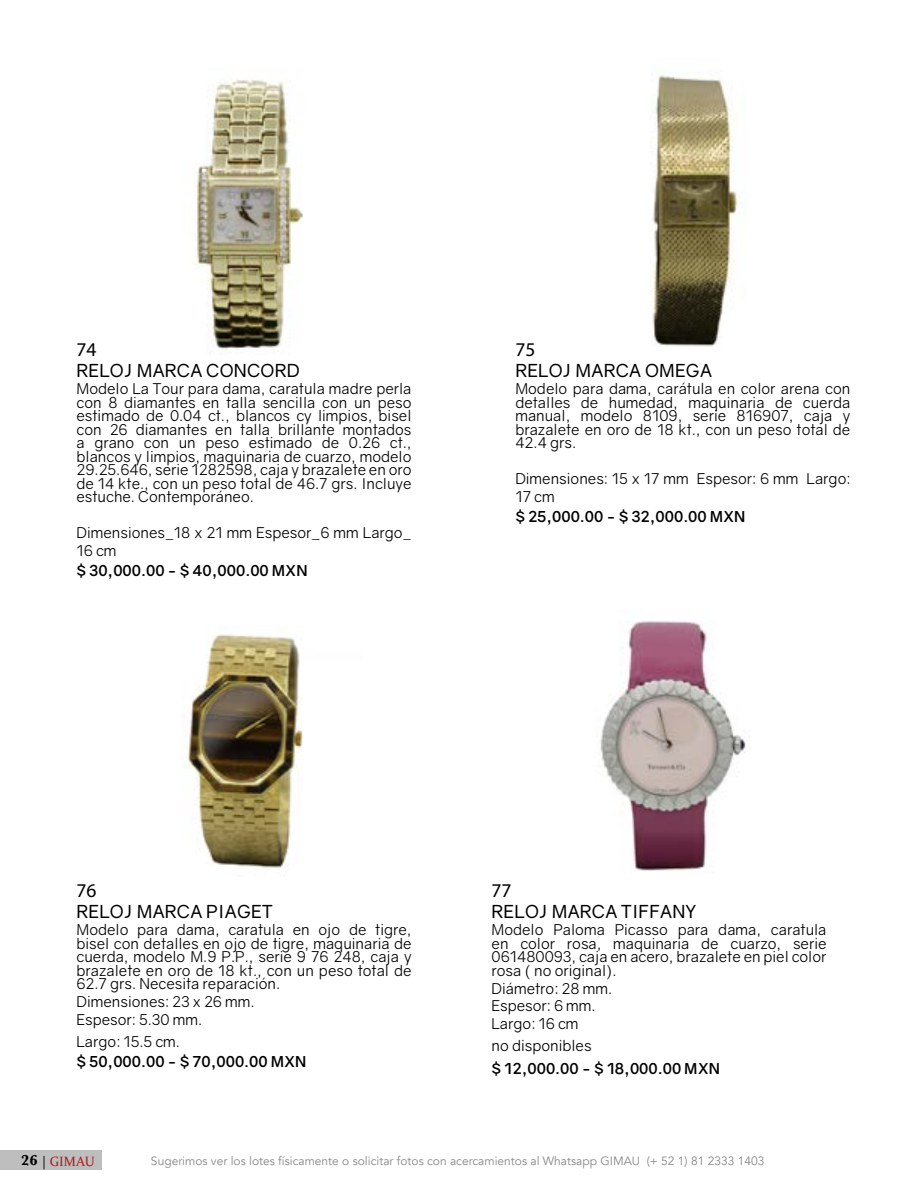
<style>
.page{position:relative;width:918px;height:1188px;background:#fff}
.page>*{position:absolute;margin:0;border:0;box-sizing:border-box;transform-origin:0 0}
.t1{font:19.5px "Myriad Pro";color:#000}
.t2{font:18px "Gravity";letter-spacing:.01em;color:#000}
.t3{font:15px/13.5px "Gravity";color:#000;text-align:justify}
.t4{font:700 15px "Gravity";color:#000}
.t5{font:13.5px "Constantia";color:#ae1917}
.t6{font:12px "Avenir";color:#878787}
.s1{font-family:"Baskerville";font-weight:700;font-size:15px;color:#000}
.s2{color:#000}
</style>
<div class="page">
<div style="left:0;top:1150px;width:102px;height:20px;background:#bebebe"></div>
<img style="left:194px;top:79px;width:109px;height:274px">
<img style="left:650px;top:74px;width:95px;height:273px">
<img style="left:184px;top:628px;width:119px;height:241px">
<img style="left:600px;top:621px;width:149px;height:250px">
<h1 class="t1" style="left:77px;top:337px;width:22px">74</h1>
<p class="t2" style="left:77px;top:359px;width:225px">RELOJ MARCA CONCORD</p>
<p class="t3" style="left:77px;top:382px;width:337px">Modelo La Tour para dama, caratula madre perla con 8 diamantes en talla sencilla con un peso estimado de 0.04 ct., blancos cy limpios, bisel con 26 diamantes en talla brillante montados a grano con un peso estimado de 0.26 ct., blancos y limpios, maquinaria de cuarzo, modelo 29.25.646, serie 1282598, caja y brazalete en oro de 14 kte., con un peso total de 46.7 grs. Incluye estuche. Contemporáneo.</p>
<p class="t3" style="left:77px;top:524px;width:337px;line-height:18px">Dimensiones_18 x 21 mm Espesor_6 mm Largo_<br>16 cm</p>
<p class="t4" style="left:77px;top:562px;width:232px">$ 30,000.00 - $ 40,000.00 MXN</p>
<h1 class="t1" style="left:515px;top:337px;width:22px">75</h1>
<p class="t2" style="left:515px;top:359px;width:198px">RELOJ MARCA OMEGA</p>
<p class="t3" style="left:515px;top:382px;width:337px">Modelo para dama, carátula en color arena con detalles de humedad, maquinaria de cuerda manual, modelo 8109, serie 816907, caja y brazalete en oro de 18 kt., con un peso total de 42.4 grs.</p>
<p class="t3" style="left:515px;top:470px;width:336px;line-height:18px">Dimensiones: 15 x 17 mm Espesor: 6 mm Largo:<br>17 cm</p>
<p class="t4" style="left:515px;top:508px;width:232px">$ 25,000.00 - $ 32,000.00 MXN</p>
<h1 class="t1" style="left:77px;top:878px;width:22px">76</h1>
<p class="t2" style="left:77px;top:900px;width:197px">RELOJ MARCA PIAGET</p>
<p class="t3" style="left:77px;top:923px;width:337px">Modelo para dama, caratula en ojo de tigre, bisel con detalles en ojo de tigre, maquinaria de cuerda, modelo M.9 P.P., serie 9 76 248, caja y brazalete en oro de 18 kt., con un peso total de 62.7 grs. Necesita reparación.</p>
<p class="t3" style="left:77px;top:993px;width:180px;line-height:17.7px">Dimensiones: 23 x 26 mm.<br>Espesor: 5.30 mm.</p>
<p class="t3" style="left:77px;top:1035px;width:105px">Largo: 15.5 cm.</p>
<p class="t4" style="left:77px;top:1053px;width:231px">$ 50,000.00 - $ 70,000.00 MXN</p>
<h1 class="t1" style="left:492px;top:878px;width:22px">77</h1>
<p class="t2" style="left:492px;top:900px;width:206px">RELOJ MARCA TIFFANY</p>
<p class="t3" style="left:492px;top:923px;width:337px">Modelo Paloma Picasso para dama, caratula en color rosa, maquinaria de cuarzo, serie 061480093, caja en acero, brazalete en piel color rosa ( no original).</p>
<p class="t3" style="left:492px;top:979px;width:122px;line-height:17.7px;text-align:left">Diámetro: 28 mm.<br>Espesor: 6 mm.<br>Largo: 16 cm</p>
<p class="t3" style="left:492px;top:1039px;width:102px">no disponibles</p>
<p class="t4" style="left:492px;top:1059px;width:230px">$ 12,000.00 - $ 18,000.00 MXN</p>
<p class="t5" style="left:21px;top:1152px;width:75px"><span class="s1">26</span> <span class="s2">|</span> GIMAU</p>
<p class="t6" style="left:151px;top:1154px;width:615px">Sugerimos ver los lotes físicamente o solicitar fotos con acercamientos al Whatsapp GIMAU (+ 52 1) 81 2333 1403</p>
</div>
